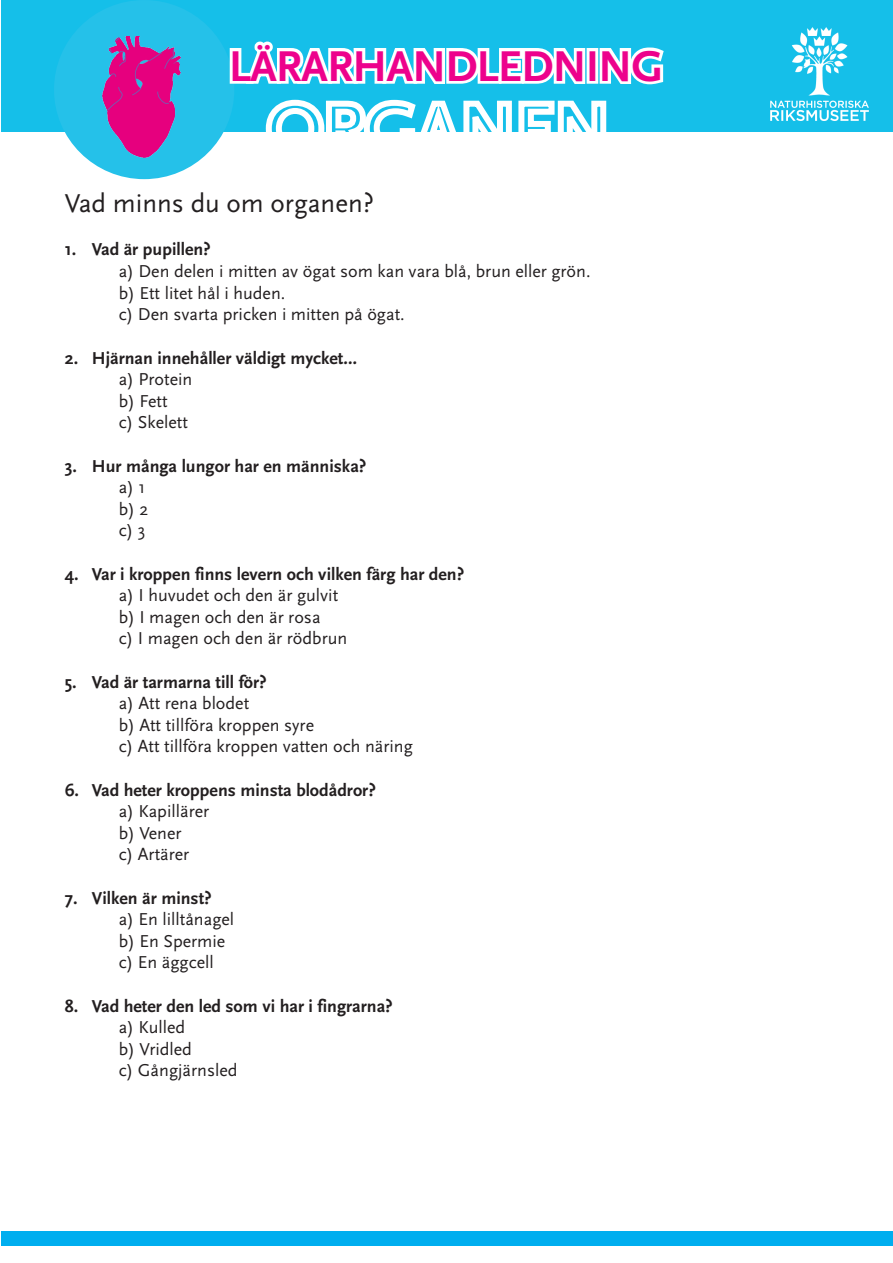
<style>
.page{position:relative;width:893px;height:1263px;background:#fff}
.page>*{position:absolute;margin:0;border:0;box-sizing:border-box;transform-origin:0 0}
.t1{font:700 45px "Scala Sans Pro";letter-spacing:-.02em;color:#ed028c}
.t2{font:27px "Scala Sans Pro";color:#231f20}
.t3{font:18px/21.6px "Scala Sans Pro";color:#231f20}
.t4{font:700 18px "Scala Sans Pro";color:#231f20}
</style>
<div class="page">
<div style="left:1px;top:1231px;width:892px;height:14px;background:#00aeef"></div>
<div style="left:1px;top:0;width:892px;height:131px;background:#15bfe9"></div>
<div style="left:54px;top:0;width:180px;height:179px;background:#25c1e9;border-radius:50%"></div>
<img style="left:103px;top:36px;width:78px;height:121px">
<svg style="left:227px;top:41px;width:440px;height:91px"></svg>
<img style="left:771px;top:27px;width:97px;height:93px">
<h1 class="t1" style="left:229px;top:39px;width:436px">LÄRARHANDLEDNING</h1>
<h2 class="t2" style="left:65px;top:187px;width:311px">Vad minns du om organen?</h2>
<p class="t4" style="left:65px;top:239px;width:147px">1. Vad är pupillen?</p>
<p class="t3" style="left:119px;top:260px;width:473px">a) Den delen i mitten av ögat som kan vara blå, brun eller grön. b) Ett litet hål i huden.<br>c) Den svarta pricken i mitten på ögat.</p>
<p class="t4" style="left:65px;top:347px;width:294px">2. Hjärnan innehåller väldigt mycket…</p>
<p class="t3" style="left:119px;top:368px;width:75px">a) Protein b) Fett<br>c) Skelett</p>
<p class="t4" style="left:65px;top:455px;width:303px">3. Hur många lungor har en människa?</p>
<p class="t3" style="left:119px;top:476px;width:31px">a) 1 b) 2 c) 3</p>
<p class="t4" style="left:65px;top:563px;width:401px">4. Var i kroppen finns levern och vilken färg har den?</p>
<p class="t3" style="left:119px;top:584px;width:230px">a) I huvudet och den är gulvit b) I magen och den är rosa<br>c) I magen och den är rödbrun</p>
<p class="t4" style="left:65px;top:671px;width:203px">5. Vad är tarmarna till för?</p>
<p class="t3" style="left:119px;top:692px;width:295px">a) Att rena blodet<br>b) Att tillföra kroppen syre<br>c) Att tillföra kroppen vatten och näring</p>
<p class="t4" style="left:65px;top:779px;width:313px">6. Vad heter kroppens minsta blodådror?</p>
<p class="t3" style="left:119px;top:800px;width:92px">a) Kapillärer b) Vener<br>c) Artärer</p>
<p class="t4" style="left:65px;top:887px;width:148px">7. Vilken är minst?</p>
<p class="t3" style="left:119px;top:908px;width:117px">a) En lilltånagel b) En Spermie c) En äggcell</p>
<p class="t4" style="left:65px;top:995px;width:329px">8. Vad heter den led som vi har i fingrarna?</p>
<p class="t3" style="left:119px;top:1016px;width:120px">a) Kulled<br>b) Vridled<br>c) Gångjärnsled</p>
</div>
